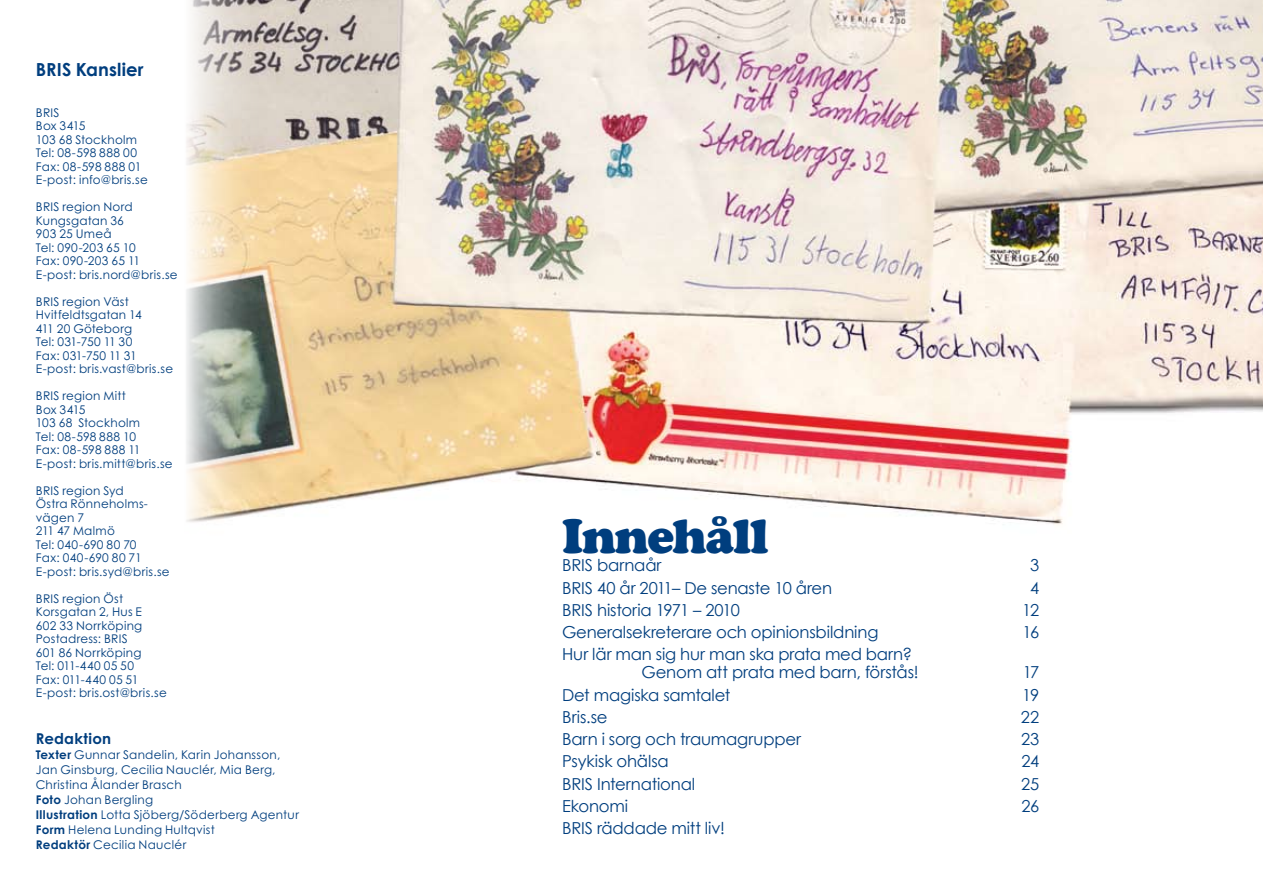
<style>
.page{position:relative;width:1263px;height:893px;background:#fff}
.page>*{position:absolute;margin:0;border:0;box-sizing:border-box;transform-origin:0 0}
.t1{font:48px "Cooper Black Std";letter-spacing:-.025em;color:#003e7e}
.t2{font:700 18px "Century Gothic";letter-spacing:.005em;color:#003e7e}
.t3{font:16.5px/18px "Century Gothic";letter-spacing:-.01em;color:#003e7e}
.t4{font:16.5px "Century Gothic";letter-spacing:-.03em;color:#003e7e}
.t5{font:700 15px "Century Gothic Std";letter-spacing:.015em;color:#003e7e}
.t6{font:12px/13.5px "Century Gothic Std";letter-spacing:.02em;color:#003e7e}
.s1{font-weight:700}
</style>
<div class="page">
<img style="left:270px;top:0;width:993px;height:525px">
<svg style="left:186px;top:0;width:84px;height:522px;background:#cdc7b6"></svg>
<h2 class="t2" style="left:36px;top:58px;width:109px">BRIS Kanslier</h2>
<p class="t6" style="left:36px;top:106px;width:113px">BRIS<br>Box 3415<br>103 68 Stockholm<br>Tel: 08-598 888 00<br>Fax: 08-598 888 01<br>E-post: info@bris.se</p>
<p class="t6" style="left:36px;top:200px;width:143px">BRIS region Nord<br>Kungsgatan 36<br>903 25 Umeå<br>Tel: 090-203 65 10<br>Fax: 090-203 65 11<br>E-post: bris.nord@bris.se</p>
<p class="t6" style="left:36px;top:295px;width:139px">BRIS region Väst<br>Hvitfeldtsgatan 14<br>411 20 Göteborg<br>Tel: 031-750 11 30<br>Fax: 031-750 11 31<br>E-post: bris.vast@bris.se</p>
<p class="t6" style="left:36px;top:389px;width:138px">BRIS region Mitt<br>Box 3415<br>103 68 Stockholm<br>Tel: 08-598 888 10<br>Fax: 08-598 888 11<br>E-post: bris.mitt@bris.se</p>
<p class="t6" style="left:36px;top:484px;width:135px">BRIS region Syd<br>Östra Rönneholms&shy;vägen 7<br>211 47 Malmö<br>Tel: 040-690 80 70<br>Fax: 040-690 80 71<br>E-post: bris.syd@bris.se</p>
<p class="t6" style="left:36px;top:592px;width:132px">BRIS region Öst<br>Korsgatan 2, Hus E<br>602 33 Norrköping<br>Postadress: BRIS<br>601 86 Norrköping<br>Tel: 011-440 05 50<br>Fax: 011-440 05 51<br>E-post: bris.ost@bris.se</p>
<p class="t5" style="left:36px;top:729px;width:77px">Redaktion</p>
<p class="t6" style="left:36px;top:747px;width:265px;line-height:15px"><span class="s1">Texter</span> Gunnar Sandelin, Karin Johansson, Jan Ginsburg, Cecilia Nauclér, Mia Berg, Christina Ålander Brasch<br><span class="s1">Foto</span> Johan Bergling<br><span class="s1">Illustration</span> Lotta Sjöberg/Söderberg Agentur <span class="s1">Form</span> Helena Lunding Hultqvist<br><span class="s1">Redaktör</span> Cecilia Nauclér</p>
<h1 class="t1" style="left:562px;top:507px;width:208px">Innehåll</h1>
<h3 class="t3" style="left:562px;top:556px;width:101px">bris barnaår</h3>
<h3 class="t3" style="left:1030px;top:556px;width:11px">3</h3>
<h3 class="t3" style="left:562px;top:578px;width:271px">bris 40 år 2011– De senaste 10 åren</h3>
<h3 class="t3" style="left:1030px;top:578px;width:11px">4</h3>
<h3 class="t4" style="left:562px;top:600px;width:179px">bris historia 1971 – 2010</h3>
<h3 class="t3" style="left:1022px;top:601px;width:18px">12</h3>
<h3 class="t3" style="left:562px;top:623px;width:318px">Generalsekreterare och opinionsbildning</h3>
<h3 class="t3" style="left:1022px;top:623px;width:18px">16</h3>
<h3 class="t3" style="left:642px;top:645px;width:278px;text-indent:-79px">Hur lär man sig hur man ska prata med barn?<br>Genom att prata med barn, förstås!</h3>
<h3 class="t3" style="left:1023px;top:663px;width:18px">17</h3>
<h3 class="t3" style="left:562px;top:685px;width:170px">Det magiska samtalet</h3>
<h3 class="t3" style="left:1022px;top:685px;width:18px">19</h3>
<h3 class="t3" style="left:562px;top:708px;width:47px">Bris.se</h3>
<h3 class="t3" style="left:1021px;top:708px;width:20px">22</h3>
<h3 class="t3" style="left:562px;top:730px;width:241px">Barn i sorg och traumagrupper</h3>
<h3 class="t3" style="left:1021px;top:730px;width:20px">23</h3>
<h3 class="t3" style="left:562px;top:752px;width:108px">Psykisk ohälsa</h3>
<h3 class="t3" style="left:1021px;top:752px;width:19px">24</h3>
<h3 class="t3" style="left:562px;top:774px;width:134px">bris I nternational</h3>
<h3 class="t3" style="left:1021px;top:774px;width:20px">25</h3>
<h3 class="t3" style="left:562px;top:797px;width:68px">Ekonomi</h3>
<h3 class="t3" style="left:1021px;top:797px;width:19px">26</h3>
<h3 class="t3" style="left:562px;top:819px;width:164px">bris räddade mitt liv!</h3>
</div>
